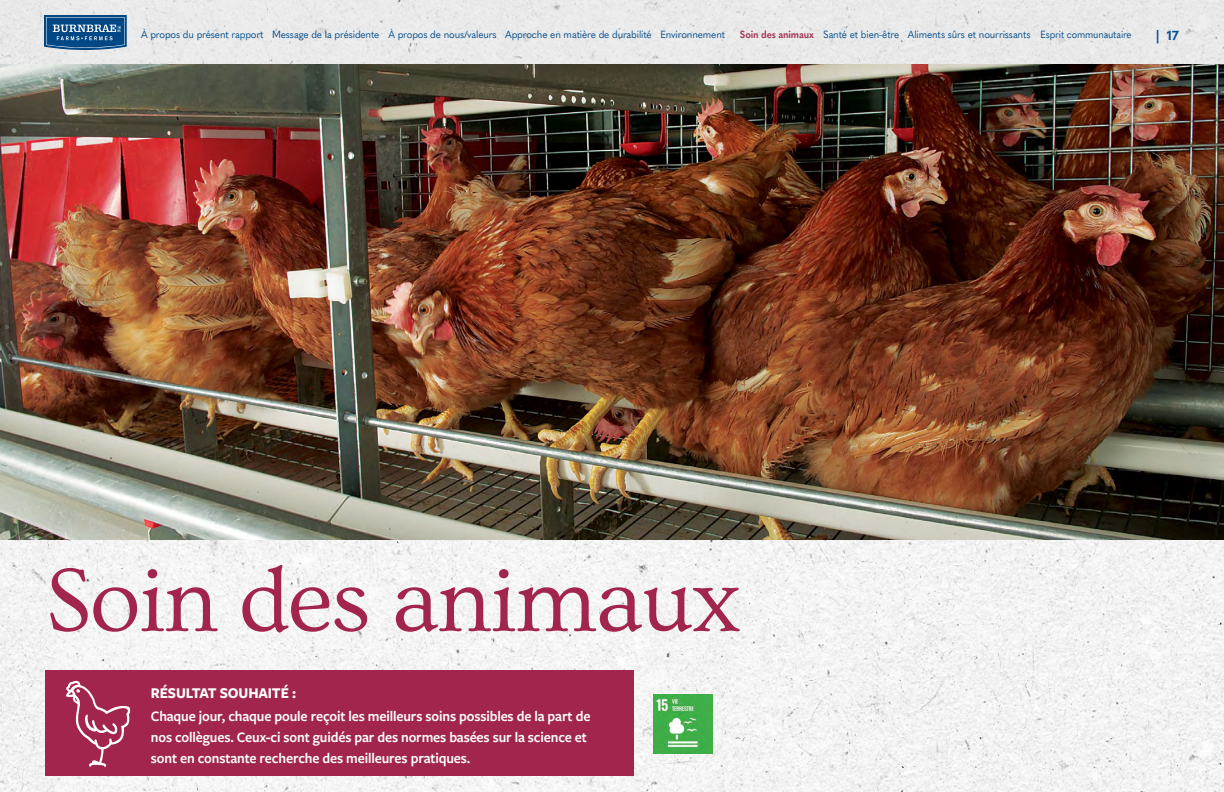
<style>
.page{position:relative;width:1224px;height:792px;background:#fff}
.page>*{position:absolute;margin:0;border:0;box-sizing:border-box;transform-origin:0 0}
.t1{font:94px "Ovo";letter-spacing:-.02em;color:#a1254d}
.t2{font:700 15.5px "Freight Sans Pro";letter-spacing:-.01em;color:#fff;scale:.95 1}
.t3{font:600 15px/21px "Freight Sans Pro";letter-spacing:-.01em;color:#fff;scale:.95 1}
.t4{font:700 13px "Quasimoda";color:#07518e}
.t5{font:10.3px "Quasimoda";letter-spacing:-.015em;color:#07518e;scale:.96 1}
.s1{font-weight:700;color:#a33655}
</style>
<div class="page">
<img style="left:0;top:0;width:1224px;height:791px">
<div style="left:0;top:549px;width:1223px;height:243px;background:#f4f4f4"></div>
<svg style="left:44px;top:15px;width:83px;height:35px;background:#2b6699"></svg>
<div style="left:45px;top:671px;width:589px;height:105px;background:#a1254d"></div>
<svg style="left:66px;top:680px;width:64px;height:87px"></svg>
<img style="left:654px;top:694px;width:59px;height:59px">
<p class="t5" style="left:141px;top:27px;width:610px">À propos du présent rapport Message de la présidente À propos de nous/valeurs Approche en matière de durabilité Environnement</p>
<p class="t5" style="left:740px;top:27px;width:410px"><span class="s1">Soin des animaux</span> Santé et bien-être Aliments sûrs et nourrissants Esprit communautaire</p>
<p class="t4" style="left:1156px;top:25px;width:24px">| 17</p>
<h1 class="t1" style="left:45px;top:549px;width:697px">Soin des animaux</h1>
<h2 class="t2" style="left:151px;top:683px;width:154px">RÉSULTAT SOUHAITÉ :</h2>
<h3 class="t3" style="left:151px;top:705px;width:464px">Chaque jour, chaque poule reçoit les meilleurs soins possibles de la part de nos collègues. Ceux-ci sont guidés par des normes basées sur la science et sont en constante recherche des meilleures pratiques.</h3>
</div>
